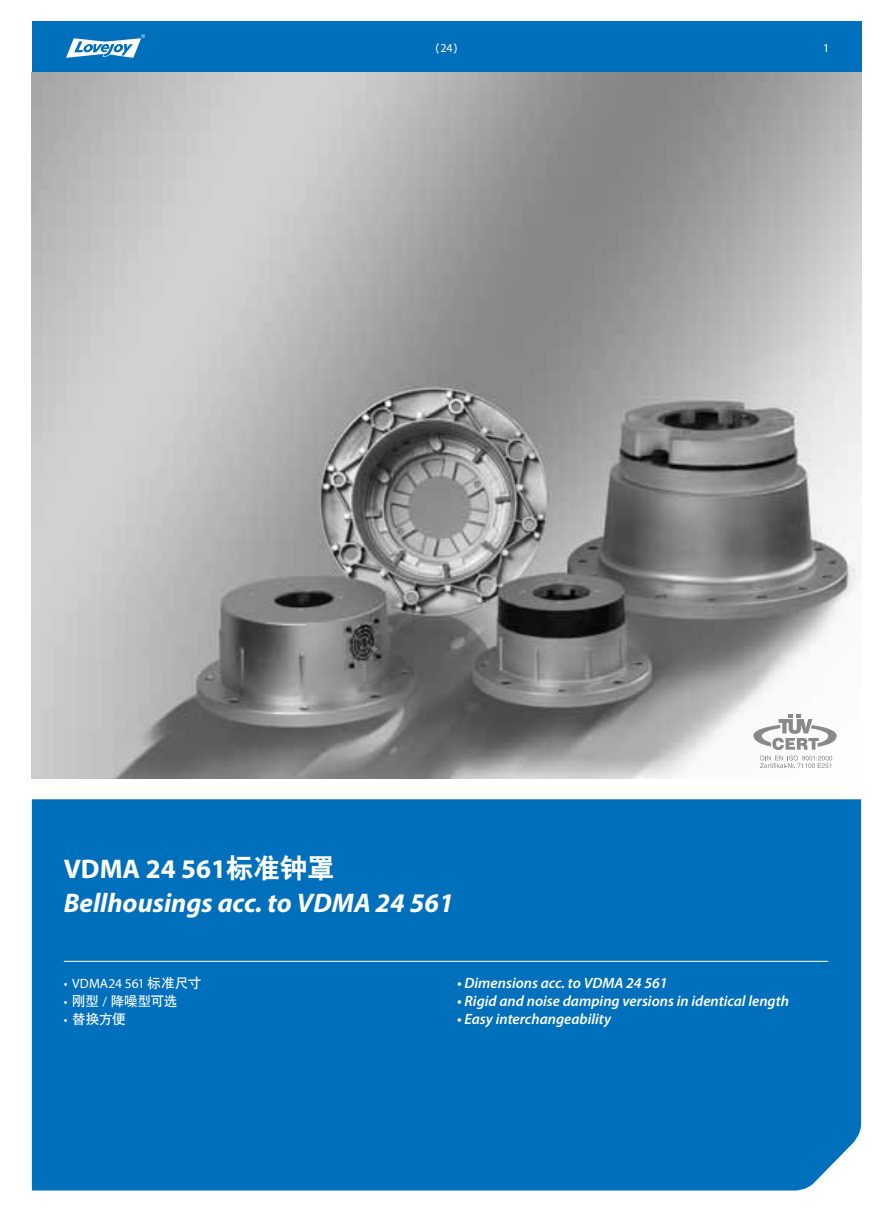
<style>
.page{position:relative;width:893px;height:1212px;background:#fff}
.page>*{position:absolute;margin:0;border:0;box-sizing:border-box;transform-origin:0 0}
.t1{font:italic 700 27px/34px "Myriad Pro";color:#fff}
.t2{font:italic 600 15px "Myriad Pro";color:#fff}
.t3{font:13.5px "Myriad Pro";letter-spacing:.005em;color:#fff}
.t4{font:13.5px "H Yb 1 gj";letter-spacing:-.015em;color:#fff}
.t5{font:12px "H Yb 1 gj";color:#fff}
.t6{font:12px "Myriad Pro";color:#fff}
.s1{font-family:"Myriad Pro"}
.s2{font-style:normal}
.s3{font-family:"H Yb 2 gj";font-weight:400;font-style:normal}
.s4{font-family:"H Yb 1 gj"}
</style>
<div class="page">
<div style="left:32px;top:21px;width:829px;height:51px;background:#0070bd"></div>
<svg style="left:66px;top:34px;width:79px;height:24px"></svg>
<img style="left:32px;top:72px;width:829px;height:706px">
<div style="left:32px;top:799px;width:829px;height:391px;background:#0070bd"></div>
<hr style="left:64px;top:961px;width:764px;height:1px;background:#fff">
<svg style="left:754px;top:714px;width:82px;height:54px"></svg>
<p class="t5" style="left:428px;top:42px;width:38px">（<span class="s1">24</span>）</p>
<p class="t6" style="left:823px;top:40px;width:8px">1</p>
<p class="t1" style="left:64px;top:851px;width:391px"><span class="s2">VDMA 24 561</span><span class="s3">标准钟罩<br></span>Bellhousings acc. to VDMA 24 561</p>
<p class="t3" style="left:64px;top:975px;width:139px">• VDMA24 561 <span class="s4">标准尺寸</span></p>
<p class="t4" style="left:64px;top:994px;width:115px"><span class="s1">•</span> 刚型 <span class="s1">/</span> 降噪型可选</p>
<p class="t4" style="left:64px;top:1012px;width:63px"><span class="s1">•</span> 替换方便</p>
<p class="t2" style="left:457px;top:973px;width:212px">• Dimensions acc. to VDMA 24 561</p>
<p class="t2" style="left:457px;top:991px;width:333px">• Rigid and noise damping versions in identical length</p>
<p class="t2" style="left:457px;top:1009px;width:155px">• Easy interchangeability</p>
</div>
